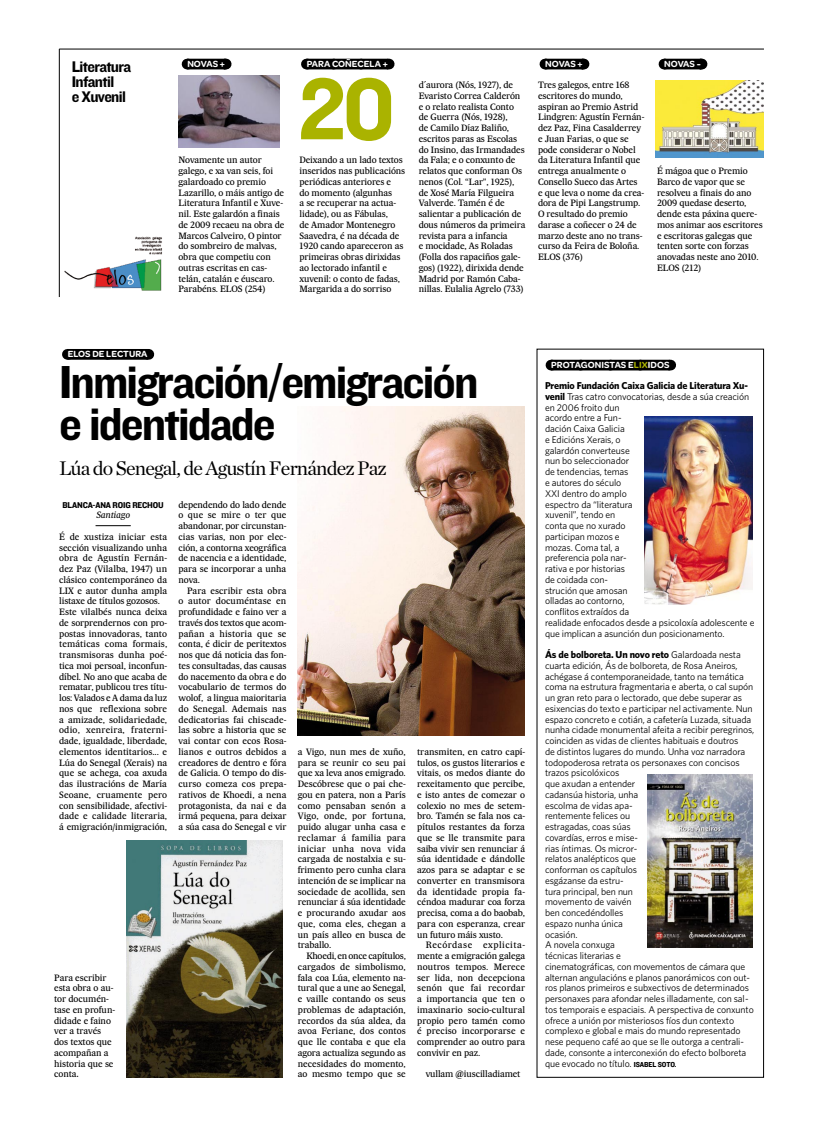
<style>
.page{position:relative;width:823px;height:1134px;background:#fff}
.page>*{position:absolute;margin:0;border:0;box-sizing:border-box;transform-origin:0 0}
.t1{font:90px "Knockout 51 Middleweight";color:#aab300}
.t2{font:48px/42px "Knockout 51 Middleweight";letter-spacing:-.04em;color:#000}
.t3{font:20px "Chronicle Deck";letter-spacing:-.04em;color:#000}
.t4{font:16px/15px "Knockout 51 Middleweight";letter-spacing:-.04em;color:#000}
.t5{font:700 10px "Whitney";letter-spacing:-.01em;color:#000}
.t6{font:9.8px/10.8px "Whitney";letter-spacing:-.01em;color:#000}
.t7{font:600 9.5px "Omnes";letter-spacing:.005em;color:#fff}
.t8{font:8.8px/10.8px "Majerit Body";letter-spacing:-.015em;color:#000}
.t9{font:8.8px "Knockout 51 Middleweight";letter-spacing:-.015em;color:#000}
.t10{font:italic 8.8px "Majerit Body";letter-spacing:-.01em;color:#000}
.t11{font:7.5px "Knockout 51 Middleweight";color:#000}
.s1{font-family:"Knockout 31 Junior Middlewt";font-size:10px}
.s2{color:#aab300}
.s3{font-weight:700;font-size:10px}
.s4{font-weight:400;font-size:9.8px}
.s5{font-family:"Knockout 51 Middleweight";font-size:7.5px}
</style>
<div class="page">
<hr style="left:59px;top:49px;width:704px;height:1px;background:#000">
<hr style="left:59px;top:49px;width:1px;height:248px;background:#000">
<img style="left:64px;top:236px;width:98px;height:55px">
<div style="left:187px;top:59px;width:38px;height:10px;background:#000"></div>
<div style="left:544px;top:59px;width:38px;height:10px;background:#000"></div>
<div style="left:663px;top:59px;width:37px;height:10px;background:#000"></div>
<img style="left:178px;top:76px;width:101px;height:72px">
<img style="left:655px;top:80px;width:108px;height:78px">
<div style="left:306px;top:59px;width:82px;height:10px;background:#000"></div>
<img style="left:297px;top:407px;width:227px;height:329px">
<hr style="left:95px;top:525px;width:36px;height:1px;background:#000">
<div style="left:550px;top:360px;width:119px;height:10px;background:#000"></div>
<div style="left:67px;top:349px;width:81px;height:11px;background:#000"></div>
<svg style="left:107px;top:359px;width:21px;height:1px"></svg>
<img style="left:126px;top:840px;width:156px;height:237px">
<img style="left:644px;top:416px;width:108px;height:189px">
<img style="left:647px;top:774px;width:105px;height:173px">
<h3 class="t4" style="left:72px;top:59px;width:61px">Literatura<br>Infantil<br>e Xuvenil</h3>
<p class="t7" style="left:187px;top:59px;width:39px">NOVAS +</p>
<p class="t8" style="left:178px;top:155px;width:107px">Novamente un autor galego, e xa van seis, foi galardoado co premio<br>Lazarillo, o máis antigo de<br>Literatura Infantil e Xuve&shy;nil. Este galardón a finais de 2009 recaeu na obra de<br>Marcos Calveiro, O pintor do sombreiro de malvas, obra que competiu con outras escritas en cas&shy;telán, catalán e éuscaro.<br>Parabéns. ELOS (254)</p>
<p class="t7" style="left:306px;top:59px;width:83px">PARA COÑECELA +</p>
<h1 class="t1" style="left:298px;top:48px;width:98px">20</h1>
<p class="t8" style="left:299px;top:155px;width:107px">Deixando a un lado textos inseridos nas publicacións periódicas anteriores e<br>do momento (algunhas<br>a se recuperar na actua&shy;lidade), ou as Fábulas,<br>de Amador Montenegro<br>Saavedra, é na década de<br>1920 cando apareceron as primeiras obras dirixidas ao lectorado infantil e xuvenil: o conto de fadas,<br>Margarida a do sorriso</p>
<p class="t8" style="left:418px;top:79px;width:108px">d´aurora (Nós, 1927), de<br>Evaristo Correa Calderón e o relato realista Conto de Guerra (Nós, 1928),<br>de Camilo Díaz Baliño, escritos paras as Escolas do Insino, das Irmandades da Fala; e o conxunto de relatos que conforman Os nenos (Col. “Lar”, 1925), de Xosé María Filgueira<br>Valverde. Tamén é de salientar a publicación de dous números da primeira revista para a infancia<br>e mocidade, As Roladas (Folla dos rapaciños gale&shy;gos) (1922), dirixida dende<br>Madrid por Ramón Caba&shy;nillas. Eulalia Agrelo (733)</p>
<p class="t7" style="left:545px;top:59px;width:39px">NOVAS +</p>
<p class="t8" style="left:537px;top:79px;width:108px">Tres galegos, entre 168 escritores do mundo, aspiran ao Premio Astrid<br>Lindgren: Agustín Fernán&shy;dez Paz, Fina Casalderrey e Juan Farias, o que se pode considerar o Nobel da Literatura Infantil que entrega anualmente o<br>Consello Sueco das Artes e que leva o nome da crea&shy;dora de Pipi Langstrump.<br>O resultado do premio darase a coñecer o 24 de marzo deste ano no trans&shy;curso da Feira de Boloña.<br>ELOS (376)</p>
<p class="t7" style="left:664px;top:59px;width:38px">NOVAS -</p>
<p class="t8" style="left:656px;top:165px;width:107px">É mágoa que o Premio<br>Barco de vapor que se resolveu a finais do ano<br>2009 quedase deserto, dende esta páxina quere&shy;mos animar aos escritores e escritoras galegas que tenten sorte con forzas anovadas neste ano 2010.<br>ELOS (212)</p>
<p class="t7" style="left:68px;top:349px;width:81px">ELOS DE LECTURA</p>
<h2 class="t2" style="left:59px;top:359px;width:420px">Inmigración/emigración e identidade</h2>
<h3 class="t3" style="left:59px;top:453px;width:329px">Lúa do Senegal, de Agustín Fernández Paz</h3>
<p class="t9" style="left:62px;top:499px;width:103px">BLANCA-ANA ROIG RECHOU</p>
<p class="t10" style="left:96px;top:509px;width:35px">Santiago</p>
<p class="t8" style="left:178px;top:499px;width:109px;text-align:justify">dependendo do lado dende o que se mire o ter que abandonar, por circunstan&shy;cias varias, non por elec&shy;ción, a contorna xeográfica de nacencia e a identidade, para se incorporar a unha nova.</p>
<p class="t8" style="left:178px;top:585px;width:109px;text-align:justify;text-indent:9px">Para escribir esta obra o autor documéntase en profundidade e faino ver a través dos textos que acom&shy;pañan a historia que se conta, é dicir de peritextos nos que dá noticia das fon&shy;tes consultadas, das causas do nacemento da obra e do vocabulario de termos do wolof, a lingua maioritaria do Senegal. Ademais nas dedicatorias fai chiscade&shy;las sobre a historia que se vai contar con ecos Rosa&shy;lianos e outros debidos a creadores de dentro e fóra de Galicia. O tempo do dis&shy;curso comeza cos prepa&shy;rativos de Khoedi, a nena protagonista, da nai e da irmá pequena, para deixar a súa casa do Senegal e vir</p>
<p class="t8" style="left:59px;top:531px;width:109px">É de xustiza iniciar esta sección visualizando unha obra de Agustín Fernán&shy;dez Paz (Vilalba, 1947) un clásico contemporáneo da<br>LIX e autor dunha ampla listaxe de títulos gozosos.<br>Este vilalbés nunca deixa de sorprendernos con pro&shy;postas innovadoras, tanto temáticas coma formais, transmisoras dunha poé&shy;tica moi persoal, inconfun&shy;díbel. No ano que acaba de rematar, publicou tres títu&shy;los: Valados e A dama da luz nos que reflexiona sobre a amizade, solidariedade, odio, xenreira, fraterni&shy;dade, igualdade, liberdade, elementos identitarios... e<br>Lúa do Senegal (Xerais) na que se achega, coa axuda das ilustracións de María<br>Seoane, cruamente pero con sensibilidade, afectivi&shy;dade e calidade literaria, á emigración/inmigración,</p>
<p class="t8" style="left:54px;top:972px;width:62px">Para escribir esta obra o au&shy;tor documén&shy;tase en profun&shy;didade e faino ver a través dos textos que acompañan a historia que se conta<span class="s1">.</span></p>
<p class="t8" style="left:297px;top:746px;width:109px;text-align:justify">a Vigo, nun mes de xuño, para se reunir co seu pai que xa leva anos emigrado.<br>Descóbrese que o pai che&shy;gou en patera, non a París como pensaban senón a Vigo, onde, por fortuna, puido alugar unha casa e reclamar á familia para iniciar unha nova vida cargada de nostalxia e su&shy;frimento pero cunha clara intención de se implicar na sociedade de acollida, sen renunciar á súa identidade e procurando axudar aos que, coma eles, chegan a un país alleo en busca de traballo.</p>
<p class="t8" style="left:297px;top:950px;width:109px;text-align:justify;text-indent:9px">Khoedi, en once capítulos, cargados de simbolismo, fala coa Lúa, elemento na&shy;tural que a une ao Senegal, e vaille contando os seus problemas de adaptación, recordos da súa aldea, da avoa Feriane, dos contos que lle contaba e que ela agora actualiza segundo as necesidades do momento, ao mesmo tempo que se</p>
<p class="t8" style="left:417px;top:746px;width:109px;text-align:justify">transmiten, en catro capí&shy;tulos, os gustos literarios e vitais, os medos diante do rexeitamento que percibe, e isto antes de comezar o colexio no mes de setem&shy;bro. Tamén se fala nos ca&shy;pítulos restantes da forza que se lle transmite para saiba vivir sen renunciar á súa identidade e dándolle azos para se adaptar e se converter en transmisora da identidade propia fa&shy;céndoa madurar coa forza precisa, coma a do baobab, para con esperanza, crear un futuro máis xusto.</p>
<p class="t8" style="left:417px;top:939px;width:109px;text-align:justify;text-indent:9px">Recórdase explicita&shy;mente a emigración galega noutros tempos. Merece ser lida, non decepciona senón que fai recordar a importancia que ten o imaxinario socio-cultural propio pero tamén como é preciso incorporarse e comprender ao outro para convivir en paz.</p>
<p class="t8" style="left:425px;top:1068px;width:96px">vullam @iuscilladiamet</p>
<p class="t7" style="left:551px;top:360px;width:120px">PROTAGONISTAS E<span class="s2">LIX</span>IDOS</p>
<p class="t5" style="left:544px;top:379px;width:204px">Premio Fundación Caixa Galicia de Literatura Xu-</p>
<p class="t6" style="left:544px;top:391px;width:211px"><span class="s3">venil</span> Tras catro convocatorias, desde a súa creación en 2006 froito dun<br>acordo entre a Fun-<br>dación Caixa Galicia<br>e Edicións Xerais, o<br>galardón converteuse<br>nun bo seleccionador<br>de tendencias, temas<br>e autores do século<br>XXI dentro do amplo<br>espectro da “literatura<br>xuvenil”, tendo en<br>conta que no xurado<br>participan mozos e<br>mozas. Coma tal, a<br>preferencia pola nar-<br>rativa e por historias<br>de coidada con-<br>strución que amosan<br>olladas ao contorno,<br>conflitos extraídos da<br>realidade enfocados desde a psicoloxía adolescente e que implican a asunción dun posicionamento.</p>
<p class="t5" style="left:544px;top:648px;width:197px">Ás de bolboreta. Un novo reto <span class="s4">Galardoada nesta</span></p>
<p class="t6" style="left:544px;top:660px;width:211px">cuarta edición, Ás de bolboreta, de Rosa Aneiros, achégase á contemporaneidade, tanto na temática coma na estrutura fragmentaria e aberta, o cal supón un gran reto para o lectorado, que debe superar as esixencias do texto e participar nel activamente. Nun espazo concreto e cotián, a cafetería Luzada, situada nunha cidade monumental afeita a recibir peregrinos, coinciden as vidas de clientes habituais e doutros<br>de distintos lugares do mundo. Unha voz narradora todopoderosa retrata os personaxes con concisos trazos psicolóxicos<br>que axudan a entender<br>cadansúa historia, unha<br>escolma de vidas apa-<br>rentemente felices ou<br>estragadas, coas súas<br>covardías, erros e mise-<br>rias íntimas. Os micror-<br>relatos analépticos que<br>conforman os capítulos<br>esgázanse da estru-<br>tura principal, ben nun<br>movemento de vaivén<br>ben concedéndolles<br>espazo nunha única<br>ocasión.<br>A novela conxuga<br>técnicas literarias e<br>cinematográficas, con movementos de cámara que alternan angulacións e planos panorámicos con out&shy;ros planos primeiros e subxectivos de determinados personaxes para afondar neles illadamente, con sal&shy;tos temporais e espaciais. A perspectiva de conxunto ofrece a unión por misteriosos fíos dun contexto complexo e global e mais do mundo representado nese pequeno café ao que se lle outorga a centrali&shy;dade, consonte a interconexión do efecto bolboreta que evocado no título. <span class="s5">isabel</span></p>
<p class="t11" style="left:657px;top:1059px;width:20px">soto.</p>
</div>
